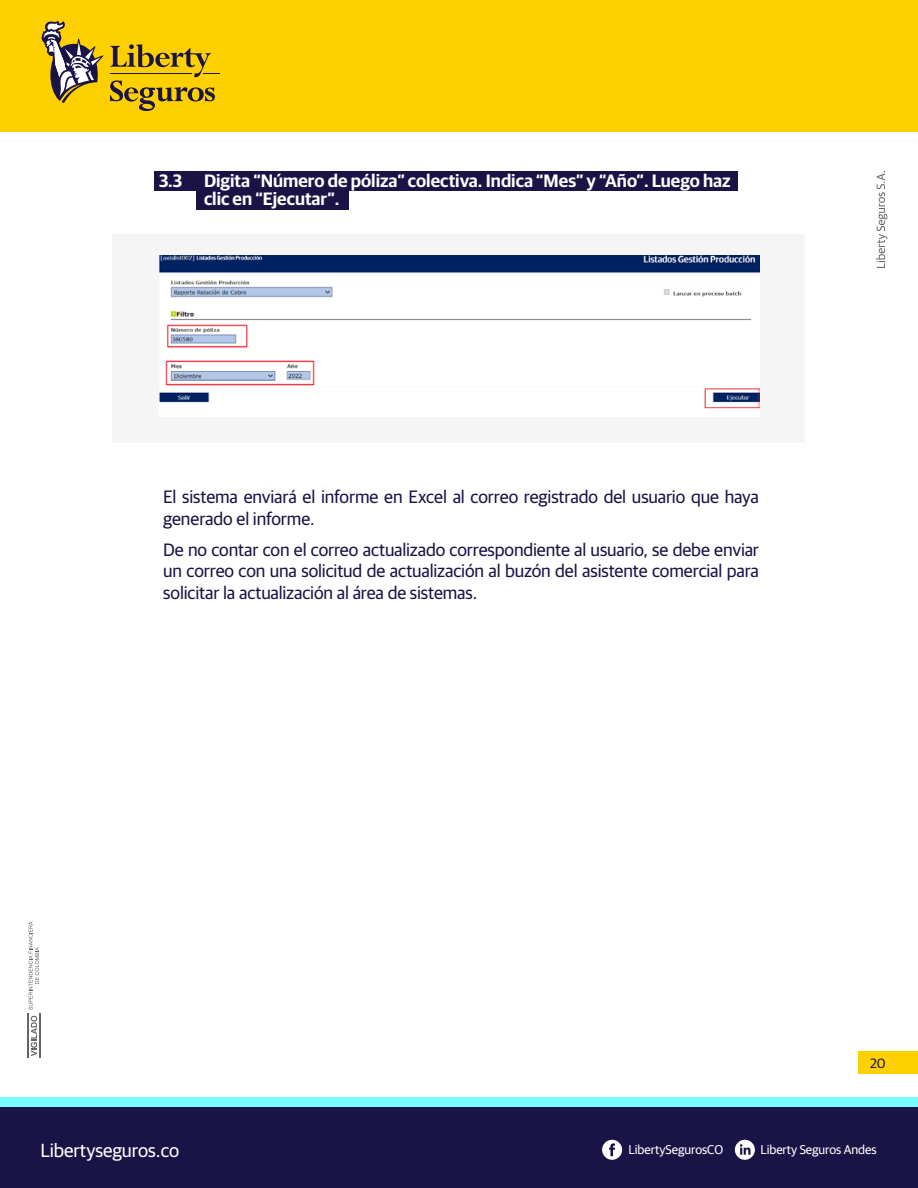
<style>
.page{position:relative;width:918px;height:1188px;background:#fff}
.page>*{position:absolute;margin:0;border:0;box-sizing:border-box;transform-origin:0 0}
.t1{font:19.05px "Guardian Sans";letter-spacing:-.005em;color:#fff}
.Text_corrido{font:18px/21.6px "Guardian Sans";letter-spacing:-.01em;color:#1a1446}
.t2{font:600 18px/18px "Guardian Sans";color:#fff}
.t3{font:13.5px "Guardian Sans";color:#1a1446}
.t4{font:12.75px "Guardian Sans";letter-spacing:-.005em;color:#fff}
</style>
<div class="page">
<div style="left:154px;top:171px;width:584px;height:19px;background:#1a1446"></div>
<div style="left:196px;top:190px;width:154px;height:20px;background:#1a1446"></div>
<div style="left:858px;top:1052px;width:60px;height:22px;background:#ffd000"></div>
<div style="left:112px;top:234px;width:694px;height:208px;background:#f5f5f5"></div>
<img style="left:159px;top:256px;width:600px;height:153px">
<div style="left:0;top:0;width:918px;height:132px;background:#ffd000"></div>
<svg style="left:41px;top:21px;width:63px;height:82px"></svg>
<svg style="left:110px;top:44px;width:110px;height:67px"></svg>
<div style="left:0;top:1107px;width:918px;height:81px;background:#1a1446"></div>
<div style="left:0;top:1098px;width:918px;height:9px;background:#78ffff"></div>
<svg style="left:602px;top:1140px;width:20px;height:20px"></svg>
<svg style="left:735px;top:1140px;width:20px;height:20px"></svg>
<svg style="left:31px;top:1016px;width:6px;height:40px"></svg>
<hr style="left:27px;top:1014px;width:1px;height:44px;background:#666">
<svg style="left:29px;top:921px;width:10px;height:89px"></svg>
<hr style="left:39px;top:1014px;width:2px;height:44px;background:#666">
<svg style="left:876px;top:171px;width:11px;height:97px"></svg>
<p class="t2" style="left:204px;top:170px;width:528px;text-indent:-45px">3.3 Digita “Número de póliza” colectiva. Indica “Mes” y “Año”. Luego haz clic en “Ejecutar”.</p>
<p class="Text_corrido" style="left:163px;top:485px;width:597px">El sistema enviará el informe en Excel al correo registrado del usuario que haya generado el informe.</p>
<p class="Text_corrido" style="left:163px;top:537px;width:597px;text-align:justify">De no contar con el correo actualizado correspondiente al usuario, se debe enviar un correo con una solicitud de actualización al buzón del asistente comercial para solicitar la actualización al área de sistemas.</p>
<p class="t3" style="left:870px;top:1054px;width:17px">20</p>
<p class="t1" style="left:40px;top:1137px;width:140px">Libertyseguros.co</p>
<p class="t4" style="left:629px;top:1140px;width:96px">LibertySegurosCO</p>
<p class="t4" style="left:760px;top:1140px;width:118px">Liberty Seguros Andes</p>
</div>
